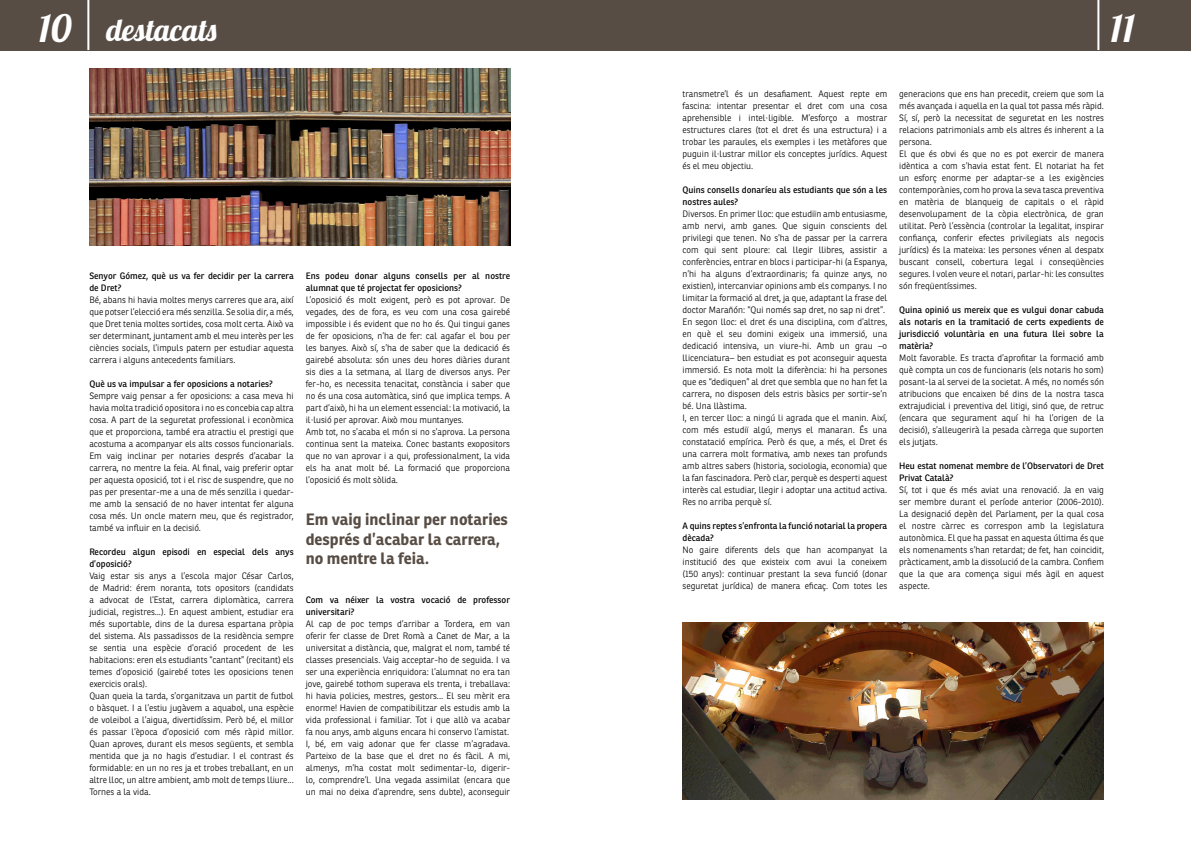
<style>
.page{position:relative;width:1191px;height:842px;background:#fff}
.page>*{position:absolute;margin:0;border:0;box-sizing:border-box;transform-origin:0 0}
.t1{font:37.6px "Lobster";color:#fff}
.t2{font:30.9px "Lobster";color:#fff}
.t3{font:700 16px/19.2px "Ronnia";color:#584d45}
.t4{font:300 9px/12px "Ronnia";color:#000;text-align:justify}
.t5{font:9px/12px "Ronnia";color:#000}
</style>
<div class="page">
<img style="left:682px;top:622px;width:422px;height:177px">
<img style="left:89px;top:68px;width:421px;height:177px">
<div style="left:0;top:0;width:1191px;height:50px;background:#584d45"></div>
<hr style="left:87px;top:0;width:2px;height:50px;background:#fff">
<hr style="left:1097px;top:0;width:2px;height:50px;background:#fff">
<h1 class="t1" style="left:39px;top:4px;width:34px">10</h1>
<h1 class="t1" style="left:1110px;top:4px;width:26px">11</h1>
<h2 class="t2" style="left:106px;top:10px;width:113px">destacats</h2>
<p class="t5" style="left:89px;top:270px;width:206px">Senyor Gómez, què us va fer decidir per la carrera de Dret?</p>
<p class="t4" style="left:89px;top:294px;width:206px">Bé, abans hi havia moltes menys carreres que ara, així que potser l’elecció era més senzilla. Se solia dir, a més, que Dret tenia moltes sortides, cosa molt certa. Això va ser determinant, juntament amb el meu interès per les ciències socials, l’impuls patern per estudiar aquesta carrera i alguns antecedents familiars.</p>
<p class="t5" style="left:89px;top:378px;width:185px">Què us va impulsar a fer oposicions a notaries?</p>
<p class="t4" style="left:89px;top:390px;width:206px">Sempre vaig pensar a fer oposicions: a casa meva hi havia molta tradició opositora i no es concebia cap altra cosa. A part de la seguretat professional i econòmica que et proporciona, també era atractiu el prestigi que acostuma a acompanyar els alts cossos funcionarials.<br>Em vaig inclinar per notaries després d’acabar la carrera, no mentre la feia. Al final, vaig preferir optar per aquesta oposició, tot i el risc de suspendre, que no pas per presentar-me a una de més senzilla i quedar&shy;me amb la sensació de no haver intentat fer alguna cosa més. U n oncle matern meu, que és registrador, també va influir en la decisió.</p>
<p class="t5" style="left:89px;top:546px;width:206px">Recordeu algun episodi en especial dels anys d’oposició?</p>
<p class="t4" style="left:89px;top:570px;width:206px;text-align:left">Vaig estar sis anys a l’escola major César Carlos, de Madrid: érem noranta, tots opositors (candidats a advocat de l’Estat, carrera diplomàtica, carrera judicial, registres...). En aquest ambient, estudiar era més suportable, dins de la duresa espartana pròpia del sistema. Als passadissos de la residència sempre se sentia una espècie d’oració procedent de les habitacions: eren els estudiants “cantant” (recitant) els temes d’oposició (gairebé totes les oposicions tenen exercicis orals).<br>Quan queia la tarda, s’organitzava un partit de futbol o bàsquet. I a l’estiu jugàvem a aquabol, una espècie de voleibol a l’aigua, divertidíssim. Però bé, el millor és passar l’època d’oposició com més ràpid millor.<br>Quan aproves, durant els mesos següents, et sembla mentida que ja no hagis d’estudiar. I el contrast és formidable: en un no res ja et trobes treballant, en un altre lloc, un altre ambient, amb molt de temps lliure...<br>Tornes a la vida.</p>
<p class="t5" style="left:306px;top:270px;width:206px">Ens podeu donar alguns consells per al nostre alumnat que té projectat fer oposicions?</p>
<p class="t4" style="left:306px;top:294px;width:206px;text-align:left">L’oposició és molt exigent, però es pot aprovar. De vegades, des de fora, es veu com una cosa gairebé impossible i és evident que no ho és. Qui tingui ganes de fer oposicions, n’ha de fer: cal agafar el bou per les banyes. Això sí, s’ha de saber que la dedicació és gairebé absoluta: són unes deu hores diàries durant sis dies a la setmana, al llarg de diversos anys. Per fer-ho, es necessita tenacitat, constància i saber que no és una cosa automàtica, sinó que implica temps. A part d’això, hi ha un element essencial: la motivació, la il·lusió per aprovar. Això mou muntanyes.<br>Amb tot, no s’acaba el món si no s’aprova. La persona continua sent la mateixa. Conec bastants exopositors que no van aprovar i a qui, professionalment, la vida els ha anat molt bé. La formació que proporciona l’oposició és molt sòlida.</p>
<h3 class="t3" style="left:306px;top:510px;width:204px">Em vaig inclinar per notaries després d’acabar la carrera, no mentre la feia.</h3>
<p class="t5" style="left:306px;top:594px;width:206px">Com va néixer la vostra vocació de professor universitari?</p>
<p class="t4" style="left:306px;top:618px;width:206px;text-align:left">Al cap de poc temps d’arribar a Tordera, em van oferir fer classe de Dret Romà a Canet de Mar, a la universitat a distància, que, malgrat el nom, també té classes presencials. Vaig acceptar-ho de seguida. I va ser una experiència enriquidora: l’alumnat no era tan jove, gairebé tothom superava els trenta, i treballava: hi havia policies, mestres, gestors... El seu mèrit era enorme! Havien de compatibilitzar els estudis amb la vida professional i familiar. Tot i que allò va acabar fa nou anys, amb alguns encara hi conservo l’amistat.<br>I, bé, em vaig adonar que fer classe m’agradava.<br>Parteixo de la base que el dret no és fàcil. A mi, almenys, m’ha costat molt sedimentar-lo, digerir&shy;lo, comprendre’l. U na vegada assimilat (encara que un mai no deixa d’aprendre, sens dubte), aconseguir</p>
<p class="t4" style="left:682px;top:88px;width:206px">transmetre’l és un desafiament. Aquest repte em fascina: intentar presentar el dret com una cosa aprehensible i intel·ligible. M’esforço a mostrar estructures clares (tot el dret és una estructura) i a trobar les paraules, els exemples i les metàfores que puguin il·lustrar millor els conceptes jurídics. Aquest és el meu objectiu.</p>
<p class="t5" style="left:682px;top:184px;width:206px">Quins consells donaríeu als estudiants que són a les nostres aules?</p>
<p class="t4" style="left:682px;top:208px;width:206px;text-align:left">Diversos. En primer lloc: que estudiïn amb entusiasme, amb nervi, amb ganes. Que siguin conscients del privilegi que tenen. N o s’ha de passar per la carrera com qui sent ploure: cal llegir llibres, assistir a conferències, entrar en blocs i participar-hi (a Espanya, n’hi ha alguns d’extraordinaris; fa quinze anys, no existien), intercanviar opinions amb els companys. I no limitar la formació al dret, ja que, adaptant la frase del doctor Marañón: “Qui només sap dret, no sap ni dret”.<br>En segon lloc: el dret és una disciplina, com d’altres, en què el seu domini exigeix una immersió, una dedicació intensiva, un viure-hi. Amb un grau –o llicenciatura– ben estudiat es pot aconseguir aquesta immersió. Es nota molt la diferència: hi ha persones que es “dediquen” al dret que sembla que no han fet la carrera, no disposen dels estris bàsics per sortir-se’n bé. U na llàstima.<br>I, en tercer lloc: a ningú li agrada que el manin. Així, com més estudiï algú, menys el manaran. És una constatació empírica. Però és que, a més, el Dret és una carrera molt formativa, amb nexes tan profunds amb altres sabers (historia, sociologia, economia) que la fan fascinadora. Però clar, perquè es desperti aquest interès cal estudiar, llegir i adoptar una actitud activa.<br>Res no arriba perquè sí.</p>
<p class="t5" style="left:682px;top:520px;width:206px">A quins reptes s’enfronta la funció notarial la propera dècada?</p>
<p class="t4" style="left:682px;top:544px;width:206px">N o gaire diferents dels que han acompanyat la institució des que existeix com avui la coneixem (150 anys): continuar prestant la seva funció (donar seguretat jurídica) de manera eficaç. Com totes les</p>
<p class="t4" style="left:899px;top:88px;width:206px;text-align:left">generacions que ens han precedit, creiem que som la més avançada i aquella en la qual tot passa més ràpid.<br>Sí, sí, però la necessitat de seguretat en les nostres relacions patrimonials amb els altres és inherent a la persona.<br>El que és obvi és que no es pot exercir de manera idèntica a com s’havia estat fent. El notariat ha fet un esforç enorme per adaptar-se a les exigències contemporànies, com ho prova la seva tasca preventiva en matèria de blanqueig de capitals o el ràpid desenvolupament de la còpia electrònica, de gran utilitat. Però l’essència (controlar la legalitat, inspirar confiança, conferir efectes privilegiats als negocis jurídics) és la mateixa: les persones vénen al despatx buscant consell, cobertura legal i conseqüències segures. I volen veure el notari, parlar-hi: les consultes són freqüentíssimes.</p>
<p class="t5" style="left:899px;top:304px;width:206px;text-align:justify">Quina opinió us mereix que es vulgui donar cabuda als notaris en la tramitació de certs expedients de jurisdicció voluntària en una futura llei sobre la matèria?</p>
<p class="t4" style="left:899px;top:352px;width:206px">Molt favorable. Es tracta d’aprofitar la formació amb què compta un cos de funcionaris (els notaris ho som) posant-la al servei de la societat. A més, no només són atribucions que encaixen bé dins de la nostra tasca extrajudicial i preventiva del litigi, sinó que, de retruc (encara que segurament aquí hi ha l’origen de la decisió), s’alleugerirà la pesada càrrega que suporten els jutjats.</p>
<p class="t5" style="left:899px;top:460px;width:206px">Heu estat nomenat membre de l’Observatori de Dret<br>Privat Català?</p>
<p class="t4" style="left:899px;top:484px;width:206px">Sí, tot i que és més aviat una renovació. Ja en vaig ser membre durant el període anterior (2006-2010).<br>La designació depèn del Parlament, per la qual cosa el nostre càrrec es correspon amb la legislatura autonòmica. El que ha passat en aquesta última és que els nomenaments s’han retardat; de fet, han coincidit, pràcticament, amb la dissolució de la cambra. Confiem que la que ara comença sigui més àgil en aquest aspecte.</p>
</div>
